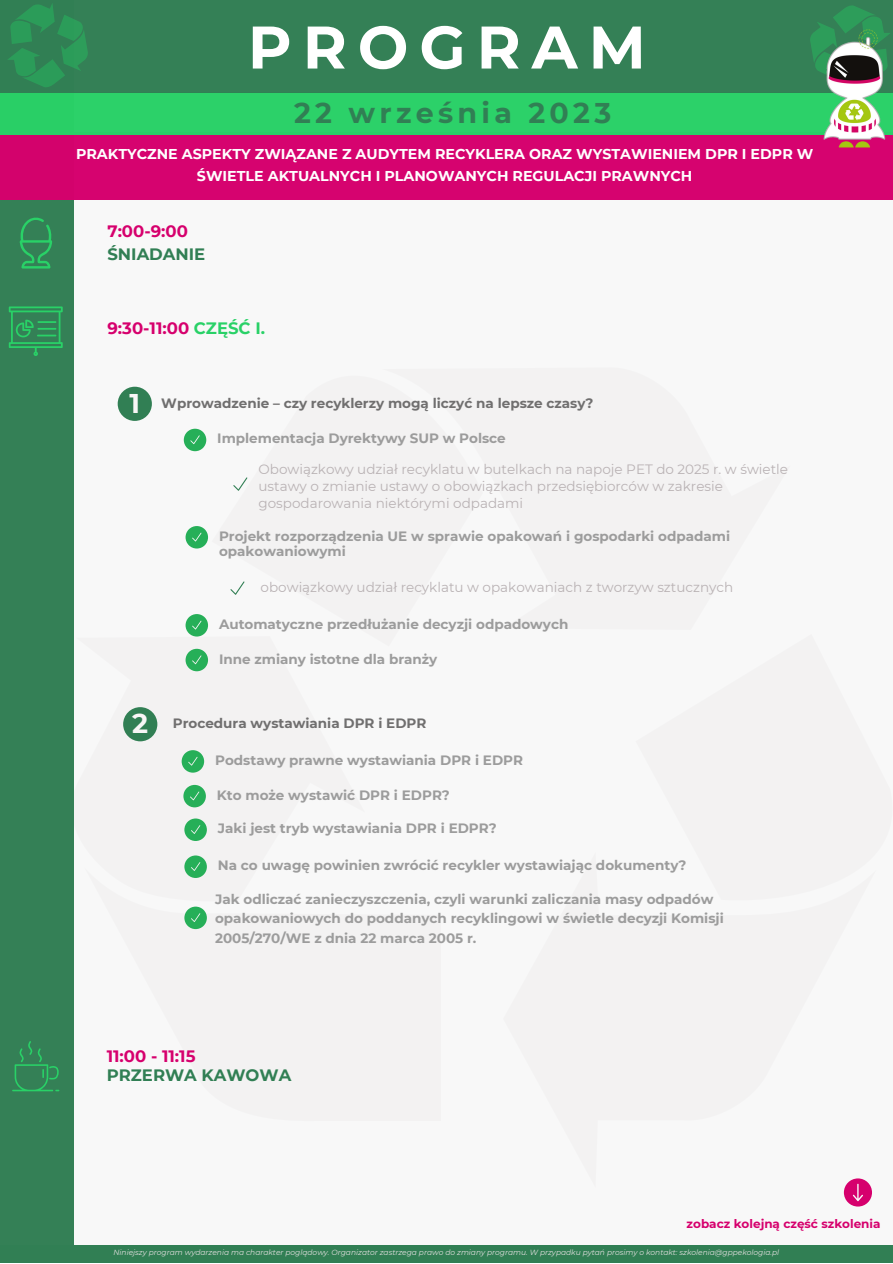
<style>
.page{position:relative;width:893px;height:1264px;background:#fff}
.page>*{position:absolute;margin:0;border:0;box-sizing:border-box;transform-origin:0 0}
.t1{font:700 60px "Montserrat";letter-spacing:.185em;color:#fff}
.t2{font:700 28.5px "Montserrat";letter-spacing:.15em;color:#317f54}
.t3{font:700 27px "Montserrat";color:#f8f6f6}
.t4{font:700 16.5px "Montserrat";color:#d6006d}
.t5{font:700 16.5px "Montserrat";color:#317f54}
.t6{font:700 14.25px/22.5px "Montserrat";color:#fff;text-align:center}
.t7{font:700 13.5px/19px "Montserrat";color:#9c9c9c}
.t8{font:13.5px/16.8px "Montserrat";color:#b9b2b4}
.t9{font:700 13.5px "Montserrat";color:#706f6f}
.t10{font:700 12px "Montserrat";color:#d6006d}
.t11{font:italic 7.5px "Montserrat";color:#e4e0e0}
.s1{color:#29d167}
</style>
<div class="page">
<div style="left:0;top:0;width:892px;height:1262px;background:#f8f8f8"></div>
<div style="left:0;top:0;width:74px;height:1262px;background:#317f54"></div>
<svg style="left:184px;top:429px;width:22px;height:22px"></svg>
<div style="left:118px;top:387px;width:34px;height:34px;background:#317f54;border-radius:50%"></div>
<svg style="left:233px;top:477px;width:15px;height:14px"></svg>
<svg style="left:185px;top:526px;width:23px;height:22px"></svg>
<svg style="left:230px;top:581px;width:15px;height:14px"></svg>
<svg style="left:185px;top:614px;width:23px;height:22px"></svg>
<svg style="left:185px;top:648px;width:23px;height:23px"></svg>
<div style="left:123px;top:707px;width:34px;height:34px;background:#317f54;border-radius:50%"></div>
<svg style="left:182px;top:750px;width:22px;height:22px"></svg>
<svg style="left:183px;top:785px;width:23px;height:22px"></svg>
<svg style="left:184px;top:818px;width:23px;height:23px"></svg>
<svg style="left:184px;top:855px;width:23px;height:23px"></svg>
<svg style="left:184px;top:906px;width:23px;height:23px"></svg>
<div style="left:0;top:1244px;width:892px;height:18px;background:#317f54"></div>
<div style="left:0;top:132px;width:892px;height:68px;background:#d6006d"></div>
<div style="left:0;top:92px;width:892px;height:42px;background:#29d167"></div>
<div style="left:0;top:0;width:892px;height:93px;background:#317f54"></div>
<svg style="left:8px;top:3px;width:80px;height:84px"></svg>
<img style="left:784px;top:5px;width:108px;height:143px">
<svg style="left:9px;top:306px;width:54px;height:50px"></svg>
<svg style="left:12px;top:1041px;width:47px;height:50px"></svg>
<svg style="left:843px;top:1178px;width:28px;height:28px"></svg>
<svg style="left:20px;top:217px;width:32px;height:51px"></svg>
<p class="t1" style="left:248px;top:10px;width:399px">PROGRAM</p>
<p class="t2" style="left:294px;top:95px;width:318px">22 września 2023</p>
<p class="t6" style="left:76px;top:142px;width:738px">PRAKTYCZNE ASPEKTY ZWIĄZANE Z AUDYTEM RECYKLERA ORAZ WYSTAWIENIEM DPR I EDPR W<br>ŚWIETLE AKTUALNYCH I PLANOWANYCH REGULACJI PRAWNYCH</p>
<p class="t4" style="left:107px;top:221px;width:82px">7:00-9:00</p>
<p class="t5" style="left:107px;top:244px;width:99px">ŚNIADANIE</p>
<p class="t4" style="left:107px;top:318px;width:159px">9:30-11:00 <span class="s1">CZĘŚĆ I.</span></p>
<p class="t3" style="left:129px;top:387px;width:12px">1</p>
<p class="t9" style="left:161px;top:395px;width:433px">Wprowadzenie – czy recyklerzy mogą liczyć na lepsze czasy?</p>
<p class="t7" style="left:217px;top:429px;width:290px">Implementacja Dyrektywy SUP w Polsce</p>
<p class="t8" style="left:258px;top:460px;width:531px">Obowiązkowy udział recyklatu w butelkach na napoje PET do 2025 r. w świetle ustawy o zmianie ustawy o obowiązkach przedsiębiorców w zakresie gospodarowania niektórymi odpadami</p>
<p class="t7" style="left:219px;top:528px;width:512px;line-height:15.3px">Projekt rozporządzenia UE w sprawie opakowań i gospodarki odpadami opakowaniowymi</p>
<p class="t8" style="left:260px;top:578px;width:474px">obowiązkowy udział recyklatu w opakowaniach z tworzyw sztucznych</p>
<p class="t7" style="left:219px;top:614px;width:351px">Automatyczne przedłużanie decyzji odpadowych</p>
<p class="t7" style="left:219px;top:649px;width:220px">Inne zmiany istotne dla branży</p>
<p class="t3" style="left:132px;top:707px;width:17px">2</p>
<p class="t9" style="left:173px;top:714px;width:255px">Procedura wystawiania DPR i EDPR</p>
<p class="t7" style="left:215px;top:750px;width:309px">Podstawy prawne wystawiania DPR i EDPR</p>
<p class="t7" style="left:217px;top:785px;width:234px">Kto może wystawić DPR i EDPR?</p>
<p class="t7" style="left:218px;top:818px;width:280px">Jaki jest tryb wystawiania DPR i EDPR?</p>
<p class="t7" style="left:218px;top:855px;width:470px">Na co uwagę powinien zwrócić recykler wystawiając dokumenty?</p>
<p class="t7" style="left:215px;top:890px;width:510px">Jak odliczać zanieczyszczenia, czyli warunki zaliczania masy odpadów opakowaniowych do poddanych recyklingowi w świetle decyzji Komisji<br>2005/270/WE z dnia 22 marca 2005 r.</p>
<p class="t4" style="left:107px;top:1045px;width:90px">11:00 - 11:15</p>
<p class="t5" style="left:107px;top:1064px;width:186px">PRZERWA KAWOWA</p>
<p class="t10" style="left:686px;top:1215px;width:195px">zobacz kolejną część szkolenia</p>
<p class="t11" style="left:113px;top:1247px;width:667px">Niniejszy program wydarzenia ma charakter poglądowy. Organizator zastrzega prawo do zmiany programu. W przypadku pytań prosimy o kontakt: szkolenia@gppekologia.pl</p>
</div>
